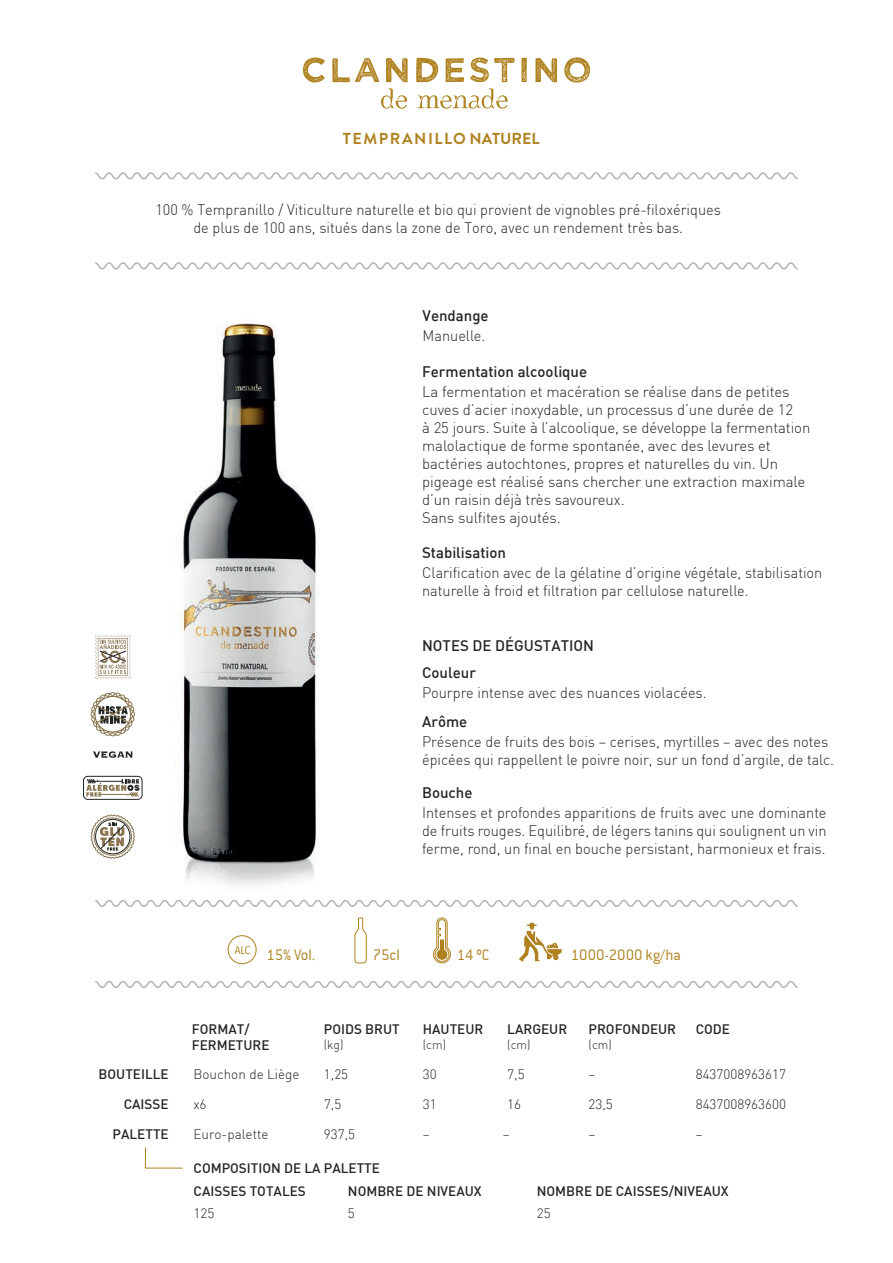
<style>
.page{position:relative;width:893px;height:1263px;background:#fff}
.page>*{position:absolute;margin:0;border:0;box-sizing:border-box;transform-origin:0 0}
.t1{font:16.5px "Conduit ITCTT Light";color:#af821f}
.t2{font:700 15.9px "Brandon Grotesque";letter-spacing:.1em;color:#af821f}
.t3{font:300 15px/18px "DIN";color:#222620}
.t4{font:500 15px "DIN";color:#222620}
.t5{font:500 13.5px/16.2px "DIN";color:#222620}
.t6{font:300 13.5px "DIN";color:#222620}
.t7{font:300 12px "DIN";color:#222620}
.t8{font:11.1px "Avenir Next Condensed";color:#af821f;scale:1.14 1}
</style>
<div class="page">
<img style="left:100px;top:323px;width:220px;height:562px">
<svg style="left:95px;top:172px;width:703px;height:8px"></svg>
<svg style="left:95px;top:262px;width:703px;height:8px"></svg>
<svg style="left:95px;top:900px;width:703px;height:7px"></svg>
<svg style="left:95px;top:981px;width:703px;height:7px"></svg>
<svg style="left:417px;top:88px;width:91px;height:21px"></svg>
<svg style="left:381px;top:88px;width:26px;height:21px"></svg>
<svg style="left:303px;top:57px;width:22px;height:26px"></svg>
<svg style="left:332px;top:58px;width:47px;height:24px"></svg>
<svg style="left:386px;top:58px;width:22px;height:24px"></svg>
<svg style="left:416px;top:58px;width:22px;height:24px"></svg>
<svg style="left:446px;top:58px;width:18px;height:24px"></svg>
<svg style="left:470px;top:58px;width:44px;height:24px"></svg>
<svg style="left:521px;top:58px;width:6px;height:24px"></svg>
<svg style="left:535px;top:58px;width:22px;height:24px"></svg>
<svg style="left:564px;top:57px;width:26px;height:25px"></svg>
<svg style="left:145px;top:1147px;width:1px;height:21px"></svg>
<hr style="left:145px;top:1168px;width:38px;height:1px;background:#af821f">
<svg style="left:354px;top:917px;width:13px;height:47px"></svg>
<svg style="left:433px;top:918px;width:18px;height:45px"></svg>
<svg style="left:519px;top:923px;width:43px;height:39px"></svg>
<div style="left:228px;top:935px;width:28px;height:29px;border:1px solid #af821f;border-radius:50%"></div>
<svg style="left:93px;top:747px;width:41px;height:16px"></svg>
<svg style="left:90px;top:814px;width:45px;height:45px"></svg>
<div style="left:83px;top:776px;width:59px;height:23px;border:1px solid #222620;border-radius:4px"></div>
<svg style="left:86px;top:779px;width:54px;height:18px"></svg>
<svg style="left:91px;top:692px;width:44px;height:44px"></svg>
<svg style="left:95px;top:635px;width:35px;height:43px"></svg>
<p class="t2" style="left:343px;top:128px;width:198px">TEMPRANILLO NATUREL</p>
<p class="t3" style="left:155px;top:201px;width:567px;line-height:17.4px;text-align:center">100 % Tempranillo / Viticulture naturelle et bio qui provient de vignobles pré-filoxériques de plus de 100 ans, situés dans la zone de Toro, avec un rendement très bas.</p>
<p class="t4" style="left:423px;top:306px;width:68px">Vendange</p>
<p class="t3" style="left:423px;top:326px;width:64px">Manuelle.</p>
<p class="t4" style="left:422px;top:362px;width:167px">Fermentation alcoolique</p>
<p class="t3" style="left:422px;top:382px;width:390px">La fermentation et macération se réalise dans de petites cuves d’acier inoxydable, un processus d’une durée de 12<br>à 25 jours. Suite à l’alcoolique, se développe la fermentation malolactique de forme spontanée, avec des levures et bactéries autochtones, propres et naturelles du vin. Un pigeage est réalisé sans chercher une extraction maximale d’un raisin déjà très savoureux.<br>Sans sulfites ajoutés.</p>
<p class="t4" style="left:422px;top:543px;width:85px">Stabilisation</p>
<p class="t3" style="left:422px;top:564px;width:402px">Clarification avec de la gélatine d’origine végétale, stabilisation naturelle à froid et filtration par cellulose naturelle.</p>
<p class="t4" style="left:422px;top:635px;width:173px">NOTES DE DÉGUSTATION</p>
<p class="t4" style="left:422px;top:662px;width:55px">Couleur</p>
<p class="t3" style="left:422px;top:683px;width:286px">Pourpre intense avec des nuances violacées.</p>
<p class="t4" style="left:422px;top:712px;width:47px">Arôme</p>
<p class="t3" style="left:422px;top:732px;width:413px">Présence de fruits des bois – cerises, myrtilles – avec des notes épicées qui rappellent le poivre noir, sur un fond d’argile, de talc.</p>
<p class="t4" style="left:422px;top:783px;width:52px">Bouche</p>
<p class="t3" style="left:422px;top:804px;width:406px;text-align:justify">Intenses et profondes apparitions de fruits avec une dominante de fruits rouges. Equilibré, de légers tanins qui soulignent un vin ferme, rond, un final en bouche persistant, harmonieux et frais.</p>
<p class="t8" style="left:235px;top:940px;width:15px">ALC</p>
<p class="t1" style="left:266px;top:946px;width:50px">15% Vol.</p>
<p class="t1" style="left:373px;top:946px;width:29px">75cl</p>
<p class="t1" style="left:457px;top:946px;width:34px">14 ºC</p>
<p class="t1" style="left:571px;top:946px;width:111px">1000-2000 kg/ha</p>
<p class="t5" style="left:192px;top:1020px;width:79px">FORMAT/<br>FERMETURE</p>
<p class="t5" style="left:324px;top:1020px;width:77px">POIDS BRUT</p>
<p class="t7" style="left:324px;top:1037px;width:21px">(kg)</p>
<p class="t5" style="left:423px;top:1020px;width:62px">HAUTEUR</p>
<p class="t7" style="left:423px;top:1037px;width:25px">(cm)</p>
<p class="t5" style="left:507px;top:1020px;width:61px">LARGEUR</p>
<p class="t7" style="left:507px;top:1037px;width:25px">(cm)</p>
<p class="t5" style="left:589px;top:1020px;width:89px">PROFONDEUR</p>
<p class="t7" style="left:589px;top:1037px;width:25px">(cm)</p>
<p class="t5" style="left:696px;top:1020px;width:36px">CODE</p>
<p class="t5" style="left:99px;top:1065px;width:72px">BOUTEILLE</p>
<p class="t6" style="left:193px;top:1066px;width:108px">Bouchon de Liège</p>
<p class="t6" style="left:324px;top:1066px;width:26px">1,25</p>
<p class="t6" style="left:423px;top:1066px;width:15px">30</p>
<p class="t6" style="left:507px;top:1066px;width:19px">7,5</p>
<p class="t6" style="left:589px;top:1066px;width:8px">–</p>
<p class="t6" style="left:696px;top:1066px;width:92px">8437008963617</p>
<p class="t5" style="left:124px;top:1095px;width:46px">CAISSE</p>
<p class="t6" style="left:193px;top:1096px;width:15px">x6</p>
<p class="t6" style="left:324px;top:1096px;width:19px">7,5</p>
<p class="t6" style="left:423px;top:1096px;width:15px">31</p>
<p class="t6" style="left:507px;top:1096px;width:15px">16</p>
<p class="t6" style="left:589px;top:1096px;width:26px">23,5</p>
<p class="t6" style="left:696px;top:1096px;width:92px">8437008963600</p>
<p class="t5" style="left:113px;top:1125px;width:58px">PALETTE</p>
<p class="t6" style="left:193px;top:1126px;width:77px">Euro-palette</p>
<p class="t6" style="left:324px;top:1126px;width:33px">937,5</p>
<p class="t6" style="left:423px;top:1126px;width:8px">–</p>
<p class="t6" style="left:503px;top:1126px;width:8px">–</p>
<p class="t6" style="left:589px;top:1126px;width:8px">–</p>
<p class="t6" style="left:696px;top:1126px;width:8px">–</p>
<p class="t5" style="left:194px;top:1159px;width:188px">COMPOSITION DE LA PALETTE</p>
<p class="t5" style="left:194px;top:1182px;width:114px">CAISSES TOTALES</p>
<p class="t5" style="left:348px;top:1182px;width:135px">NOMBRE DE NIVEAUX</p>
<p class="t5" style="left:537px;top:1182px;width:193px">NOMBRE DE CAISSES/NIVEAUX</p>
<p class="t6" style="left:194px;top:1205px;width:22px">125</p>
<p class="t6" style="left:348px;top:1205px;width:8px">5</p>
<p class="t6" style="left:537px;top:1205px;width:15px">25</p>
</div>
